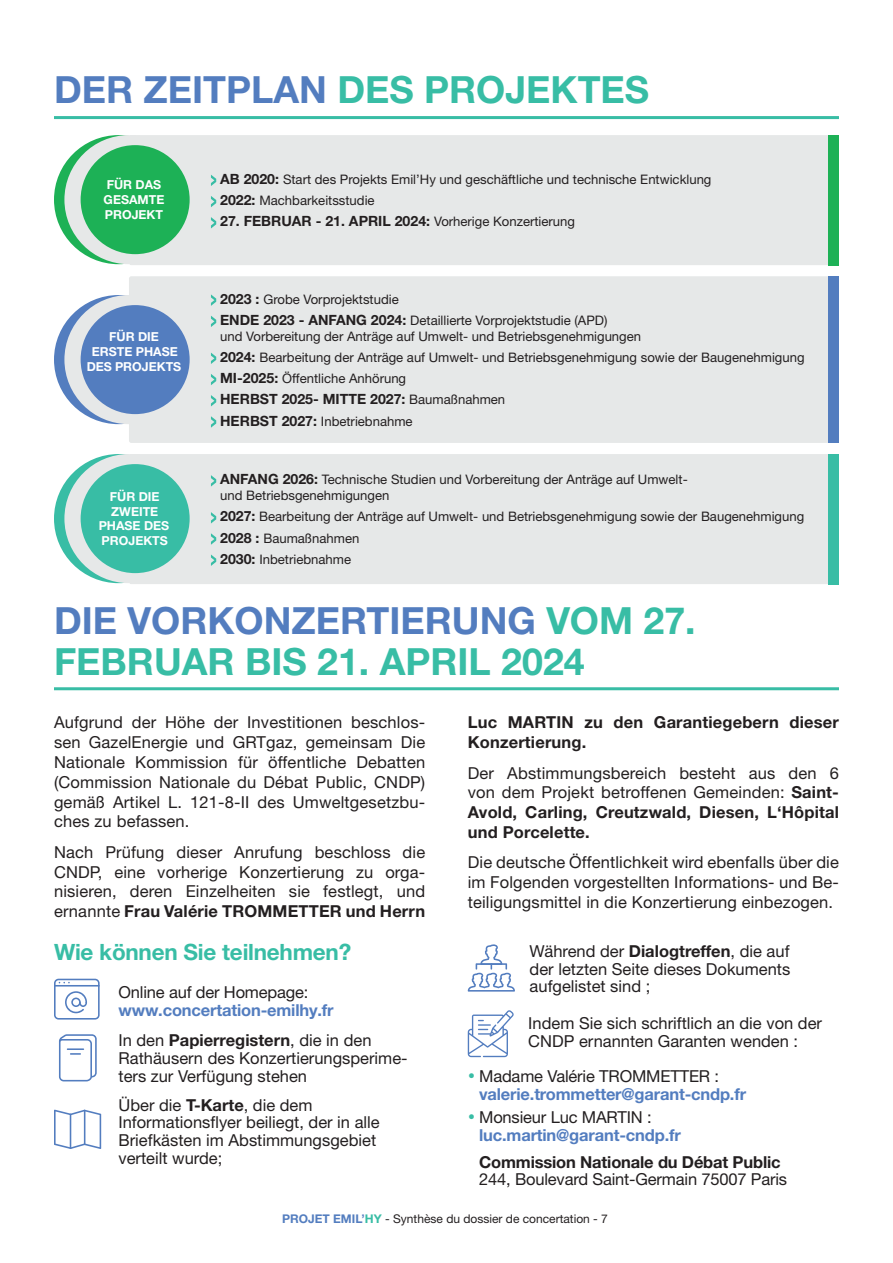
<style>
.page{position:relative;width:893px;height:1263px;background:#fff}
.page>*{position:absolute;margin:0;border:0;box-sizing:border-box;transform-origin:0 0}
.t1{font:700 37.5px/40.5px "Helvetica Neue LT Std";color:#38bda5}
.t2{font:700 22.5px "Helvetica Neue LT Std";letter-spacing:-.01em;color:#38bda5}
.t3{font:16.5px/19.8px "Helvetica Neue LT Std";color:#231f20;text-align:justify}
.t4{font:700 16.5px/17.9px "Helvetica Neue LT Std";letter-spacing:-.01em;color:#537dbf}
.t5{font:700 16.5px/19.8px "Helvetica Neue LT Std";letter-spacing:.01em;color:#231f20}
.t6{font:700 16.5px "Helvetica Neue LT Std";letter-spacing:-.01em;color:#231f20}
.t7{font:700 14.1px "Helvetica Neue LT Std";color:#231f20}
.t8{font:13.05px/21.1px "Helvetica Neue LT Std";color:#231f20}
.t9{font:700 12.45px/14.9px "Helvetica Neue LT Std";color:#fff;text-align:center}
.t10{font:12px "Helvetica Neue LT Std";color:#231f20}
.s1{color:#537dbf}
.s2{font-weight:700;font-size:14.1px}
.s3{font-weight:400;font-size:13.05px}
.s4{font-weight:700}
.s5{font-weight:400;color:#231f20}
.s6{color:#231f20}
.s7{color:#38bda5}
.s8{font-weight:700;color:#537dbf}
.s9{font-weight:700;color:#38bda5}
</style>
<div class="page">
<hr style="left:54px;top:116px;width:785px;height:3px;background:#38bda5">
<hr style="left:54px;top:687px;width:785px;height:3px;background:#38bda5">
<svg style="left:54px;top:979px;width:46px;height:40px"></svg>
<svg style="left:59px;top:1034px;width:38px;height:47px"></svg>
<svg style="left:54px;top:1110px;width:47px;height:39px"></svg>
<hr style="left:70px;top:1113px;width:1px;height:36px;background:#537dbf">
<hr style="left:84px;top:1110px;width:1px;height:35px;background:#537dbf">
<svg style="left:468px;top:944px;width:47px;height:47px"></svg>
<svg style="left:468px;top:1010px;width:46px;height:47px"></svg>
<div style="left:129px;top:135px;width:704px;height:130px;background:#e6e8e8;border-radius:2px"></div>
<div style="left:54px;top:135px;width:129px;height:129px;background:#1db156;border-radius:50%"></div>
<div style="left:64px;top:135px;width:130px;height:129px;background:#e6e8e8;border-radius:50%"></div>
<div style="left:81px;top:145px;width:109px;height:109px;background:#1db156;border-radius:50%"></div>
<div style="left:828px;top:135px;width:11px;height:130px;background:#1db156"></div>
<svg style="left:211px;top:175px;width:5px;height:11px"></svg>
<svg style="left:211px;top:196px;width:5px;height:11px"></svg>
<svg style="left:211px;top:217px;width:5px;height:11px"></svg>
<div style="left:129px;top:276px;width:704px;height:167px;background:#e6e8e8;border-radius:2px"></div>
<div style="left:54px;top:295px;width:129px;height:129px;background:#537dbf;border-radius:50%"></div>
<div style="left:64px;top:295px;width:130px;height:129px;background:#e6e8e8;border-radius:50%"></div>
<div style="left:81px;top:305px;width:109px;height:109px;background:#537dbf;border-radius:50%"></div>
<div style="left:828px;top:276px;width:11px;height:167px;background:#537dbf"></div>
<svg style="left:211px;top:294px;width:5px;height:12px"></svg>
<svg style="left:211px;top:316px;width:5px;height:11px"></svg>
<svg style="left:211px;top:353px;width:5px;height:11px"></svg>
<svg style="left:211px;top:374px;width:5px;height:11px"></svg>
<svg style="left:211px;top:395px;width:5px;height:11px"></svg>
<svg style="left:211px;top:416px;width:5px;height:12px"></svg>
<div style="left:129px;top:454px;width:704px;height:130px;background:#e6e8e8;border-radius:2px"></div>
<div style="left:54px;top:454px;width:129px;height:129px;background:#38bda5;border-radius:50%"></div>
<div style="left:64px;top:454px;width:130px;height:129px;background:#e6e8e8;border-radius:50%"></div>
<div style="left:81px;top:464px;width:109px;height:109px;background:#38bda5;border-radius:50%"></div>
<div style="left:828px;top:454px;width:11px;height:130px;background:#38bda5"></div>
<svg style="left:211px;top:475px;width:5px;height:12px"></svg>
<svg style="left:211px;top:512px;width:5px;height:11px"></svg>
<svg style="left:211px;top:533px;width:5px;height:12px"></svg>
<svg style="left:211px;top:554px;width:5px;height:12px"></svg>
<h1 class="t1" style="left:54px;top:69px;width:597px"><span class="s1">DER ZEITPLAN</span> DES PROJEKTES</h1>
<p class="t9" style="left:104px;top:177px;width:62px;text-align:left">FÜR DAS<br>GESAMTE<br>PROJEKT</p>
<p class="t8" style="left:220px;top:169px;width:493px"><span class="s2">AB 2020:</span> Start des Projekts Emil’Hy und geschäftliche und technische Entwicklung<br><span class="s2">2022:</span> Machbarkeitsstudie</p>
<p class="t7" style="left:220px;top:213px;width:356px">27. FEBRUAR - 21. APRIL 2024: <span class="s3">Vorherige Konzertierung</span></p>
<p class="t9" style="left:87px;top:329px;width:96px">FÜR DIE<br>ERSTE PHASE<br>DES PROJEKTS</p>
<p class="t9" style="left:99px;top:489px;width:72px">FÜR DIE<br>ZWEITE<br>PHASE DES<br>PROJEKTS</p>
<p class="t8" style="left:220px;top:288px;width:389px"><span class="s2">2023 :</span> Grobe Vorprojektstudie<br><span class="s2">ENDE 2023 - ANFANG 2024:</span> Detaillierte Vorprojektstudie (APD)</p>
<p class="t8" style="left:220px;top:325px;width:586px">und Vorbereitung der Anträge auf Umwelt- und Betriebsgenehmigungen<br><span class="s2">2024:</span> Bearbeitung der Anträge auf Umwelt- und Betriebsgenehmigung sowie der Baugenehmigung<br><span class="s2">MI-2025:</span> Öffentliche Anhörung</p>
<p class="t7" style="left:220px;top:391px;width:287px">HERBST 2025- MITTE 2027: <span class="s3">Baumaßnahmen</span></p>
<p class="t8" style="left:220px;top:410px;width:194px"><span class="s2">HERBST 2027:</span> Inbetriebnahme</p>
<p class="t8" style="left:220px;top:472px;width:469px;line-height:15.8px"><span class="s2">ANFANG 2026:</span> Technische Studien und Vorbereitung der Anträge auf Umwelt&shy;und Betriebsgenehmigungen</p>
<p class="t8" style="left:220px;top:506px;width:586px"><span class="s2">2027:</span> Bearbeitung der Anträge auf Umwelt- und Betriebsgenehmigung sowie der Baugenehmigung<br><span class="s2">2028 :</span> Baumaßnahmen<br><span class="s2">2030:</span> Inbetriebnahme</p>
<h1 class="t1" style="left:54px;top:599px;width:643px"><span class="s1">DIE VORKONZERTIERUNG</span> VOM 27.<br>FEBRUAR BIS 21. APRIL 2024</h1>
<p class="t3" style="left:54px;top:712px;width:373px">Aufgrund der Höhe der Investitionen beschlos&shy;sen GazelEnergie und GRTgaz, gemeinsam Die Nationale Kommission für öffentliche Debatten (Commission Nationale du Débat Public, CNDP) gemäß Artikel L. 121-8-II des Umweltgesetzbu&shy;ches zu befassen.</p>
<p class="t3" style="left:54px;top:842px;width:373px">Nach Prüfung dieser Anrufung beschloss die CNDP, eine vorherige Konzertierung zu orga&shy;nisieren, deren Einzelheiten sie festlegt, und ernannte <span class="s4">Frau Valérie TROMMETTER und Herrn</span></p>
<h2 class="t2" style="left:54px;top:938px;width:299px">Wie können Sie teilnehmen?</h2>
<p class="t3" style="left:118px;top:982px;width:191px">Online auf der Homepage:</p>
<p class="t4" style="left:118px;top:994px;width:255px;line-height:30.6px">www.concertation-emilhy.fr<br><span class="s5">In den</span> <span class="s6">Papierregistern</span><span class="s5">, die in den</span></p>
<p class="t3" style="left:118px;top:1049px;width:291px;line-height:17.9px">Rathäusern des Konzertierungsperime&shy;ters zur Verfügung stehen</p>
<p class="t3" style="left:118px;top:1095px;width:263px;line-height:17.9px;text-align:left">Über die <span class="s4">T-Karte</span>, die dem<br>Informationsflyer beiliegt, der in alle<br>Briefkästen im Abstimmungsgebiet verteilt wurde;</p>
<p class="t5" style="left:468px;top:712px;width:373px">Luc MARTIN zu den Garantiegebern dieser<br>Konzertierung.</p>
<p class="t3" style="left:468px;top:762px;width:373px">Der Abstimmungsbereich besteht aus den 6 von dem Projekt betroffenen Gemeinden: <span class="s4">Saint-Avold, Carling, Creutzwald, Diesen, L‘Hôpital und Porcelette.</span></p>
<p class="t3" style="left:468px;top:852px;width:373px">Die deutsche Öffentlichkeit wird ebenfalls über die im Folgenden vorgestellten Informations- und Be&shy;teiligungsmittel in die Konzertierung einbezogen.</p>
<p class="t3" style="left:530px;top:942px;width:262px;line-height:17.9px">Während der <span class="s4">Dialogtreffen</span>, die auf der letzten Seite dieses Dokuments aufgelistet sind ;</p>
<p class="t3" style="left:528px;top:1014px;width:295px;line-height:17.9px">Indem Sie sich schriftlich an die von der<br>CNDP ernannten Garanten wenden :</p>
<p class="t4" style="left:479px;top:1067px;width:268px;text-indent:-11px"><span class="s7">•</span> <span class="s5">Madame Valérie TROMMETTER : </span>valerie.trommetter@garant-cndp.fr</p>
<p class="t4" style="left:479px;top:1108px;width:203px;text-indent:-11px"><span class="s7">•</span> <span class="s5">Monsieur Luc MARTIN : </span>luc.martin@garant-cndp.fr</p>
<p class="t6" style="left:479px;top:1151px;width:303px">Commission Nationale du Débat Public</p>
<p class="t3" style="left:479px;top:1169px;width:310px">244, Boulevard Saint-Germain 75007 Paris</p>
<p class="t10" style="left:282px;top:1212px;width:327px"><span class="s8">PROJET EMIL’</span><span class="s9">HY</span> - Synthèse du dossier de concertation - 7</p>
</div>
